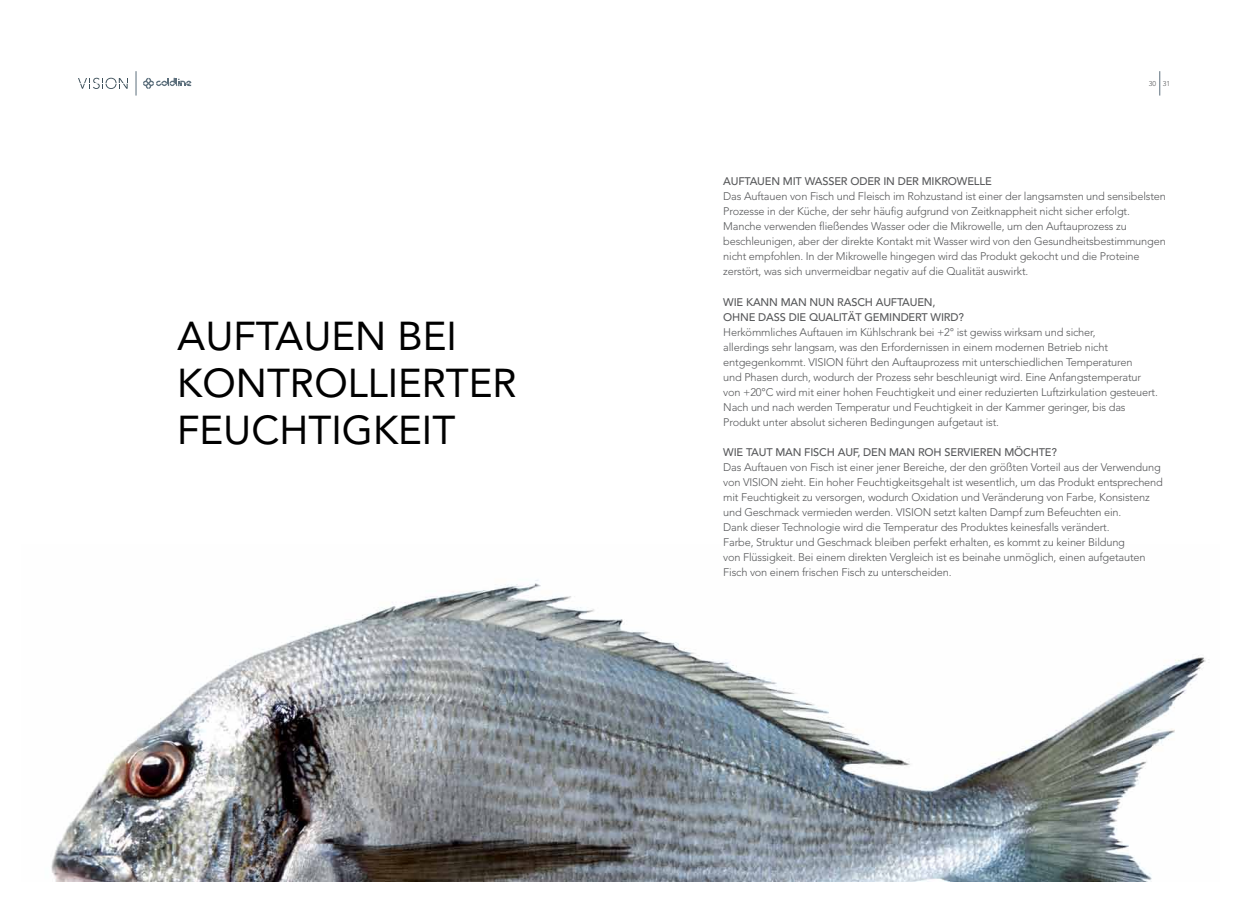
<style>
.page{position:relative;width:1248px;height:899px;background:#fff}
.page>*{position:absolute;margin:0;border:0;box-sizing:border-box;transform-origin:0 0}
.t1{font:40px/47px "Avenir";color:#000}
.t2{font:300 11px/15px "Avenir";letter-spacing:-.015em;color:#58595b}
.t3{font:500 11px/15px "Avenir";letter-spacing:-.015em;color:#58595b}
.t4{font:300 7px "Avenir";color:#58595b}
</style>
<div class="page">
<svg style="left:78px;top:78px;width:50px;height:11px"></svg>
<svg style="left:143px;top:78px;width:48px;height:11px"></svg>
<svg style="left:136px;top:71px;width:1px;height:25px"></svg>
<img style="left:51px;top:580px;width:1155px;height:302px">
<svg style="left:1159px;top:71px;width:1px;height:25px"></svg>
<h1 class="t1" style="left:177px;top:313px;width:341px">AUFTAUEN BEI<br>KONTROLLIERTER<br>FEUCHTIGKEIT</h1>
<p class="t4" style="left:1148px;top:80px;width:23px">30 31</p>
<p class="t3" style="left:723px;top:174px;width:270px">AUFTAUEN MIT WASSER ODER IN DER MIKROWELLE</p>
<p class="t2" style="left:723px;top:189px;width:444px">Das Auftauen von Fisch und Fleisch im Rohzustand ist einer der langsamsten und sensibelsten Prozesse in der Küche, der sehr häufig aufgrund von Zeitknappheit nicht sicher erfolgt.<br>Manche verwenden fließendes Wasser oder die Mikrowelle, um den Auftauprozess zu beschleunigen, aber der direkte Kontakt mit Wasser wird von den Gesundheitsbestimmungen nicht empfohlen. In der Mikrowelle hingegen wird das Produkt gekocht und die Proteine zerstört, was sich unvermeidbar negativ auf die Qualität auswirkt.</p>
<p class="t3" style="left:723px;top:294px;width:242px">WIE KANN MAN NUN RASCH AUFTAUEN,<br>OHNE DASS DIE QUALITÄT GEMINDERT WIRD?</p>
<p class="t2" style="left:723px;top:324px;width:436px">Herkömmliches Auftauen im Kühlschrank bei +2° ist gewiss wirksam und sicher,<br>allerdings sehr langsam, was den Erfordernissen in einem modernen Betrieb nicht entgegenkommt. VISION führt den Auftauprozess mit unterschiedlichen Temperaturen<br>und Phasen durch, wodurch der Prozess sehr beschleunigt wird. Eine Anfangstemperatur von +20°C wird mit einer hohen Feuchtigkeit und einer reduzierten Luftzirkulation gesteuert.<br>Nach und nach werden Temperatur und Feuchtigkeit in der Kammer geringer, bis das Produkt unter absolut sicheren Bedingungen aufgetaut ist.</p>
<p class="t3" style="left:723px;top:444px;width:335px">WIE TAUT MAN FISCH AUF, DEN MAN ROH SERVIEREN MÖCHTE?</p>
<p class="t2" style="left:723px;top:459px;width:441px">Das Auftauen von Fisch ist einer jener Bereiche, der den größten Vorteil aus der Verwendung von VISION zieht. Ein hoher Feuchtigkeitsgehalt ist wesentlich, um das Produkt entsprechend mit Feuchtigkeit zu versorgen, wodurch Oxidation und Veränderung von Farbe, Konsistenz und Geschmack vermieden werden. VISION setzt kalten Dampf zum Befeuchten ein.<br>Dank dieser Technologie wird die Temperatur des Produktes keinesfalls verändert.<br>Farbe, Struktur und Geschmack bleiben perfekt erhalten, es kommt zu keiner Bildung<br>von Flüssigkeit. Bei einem direkten Vergleich ist es beinahe unmöglich, einen aufgetauten Fisch von einem frischen Fisch zu unterscheiden.</p>
</div>
